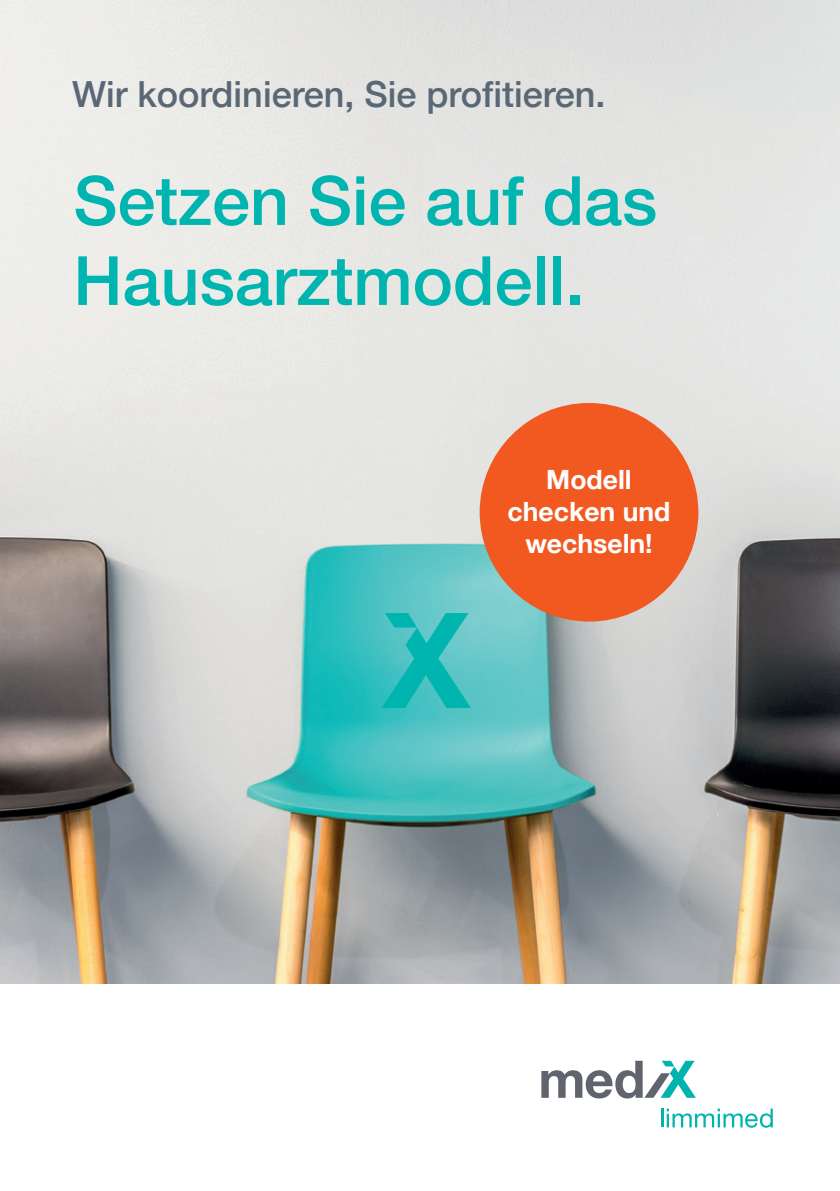
<style>
.page{position:relative;width:840px;height:1191px;background:#fff}
.page>*{position:absolute;margin:0;border:0;box-sizing:border-box;transform-origin:0 0}
.t1{font:500 68px/80px "Helvetica Neue";color:#00b5af}
.t2{font:500 36px "Helvetica Neue";color:#5a6876}
.t3{font:700 26.6px/32.2px "Helvetica Neue";color:#fff;text-align:center}
</style>
<div class="page">
<img style="left:0;top:0;width:839px;height:983px">
<svg style="left:381px;top:613px;width:90px;height:95px;background:#2fbdbb"></svg>
<svg style="left:541px;top:1060px;width:154px;height:38px"></svg>
<svg style="left:661px;top:1108px;width:111px;height:19px"></svg>
<div style="left:479px;top:403px;width:219px;height:218px;background:#f15921;border-radius:50%"></div>
<p class="t2" style="left:72px;top:65px;width:534px">Wir koordinieren, Sie profitieren.</p>
<h1 class="t1" style="left:73px;top:155px;width:585px">Setzen Sie auf das<br>Hausarztmodell.</h1>
<p class="t3" style="left:507px;top:464px;width:164px">Modell checken und wechseln!</p>
</div>
